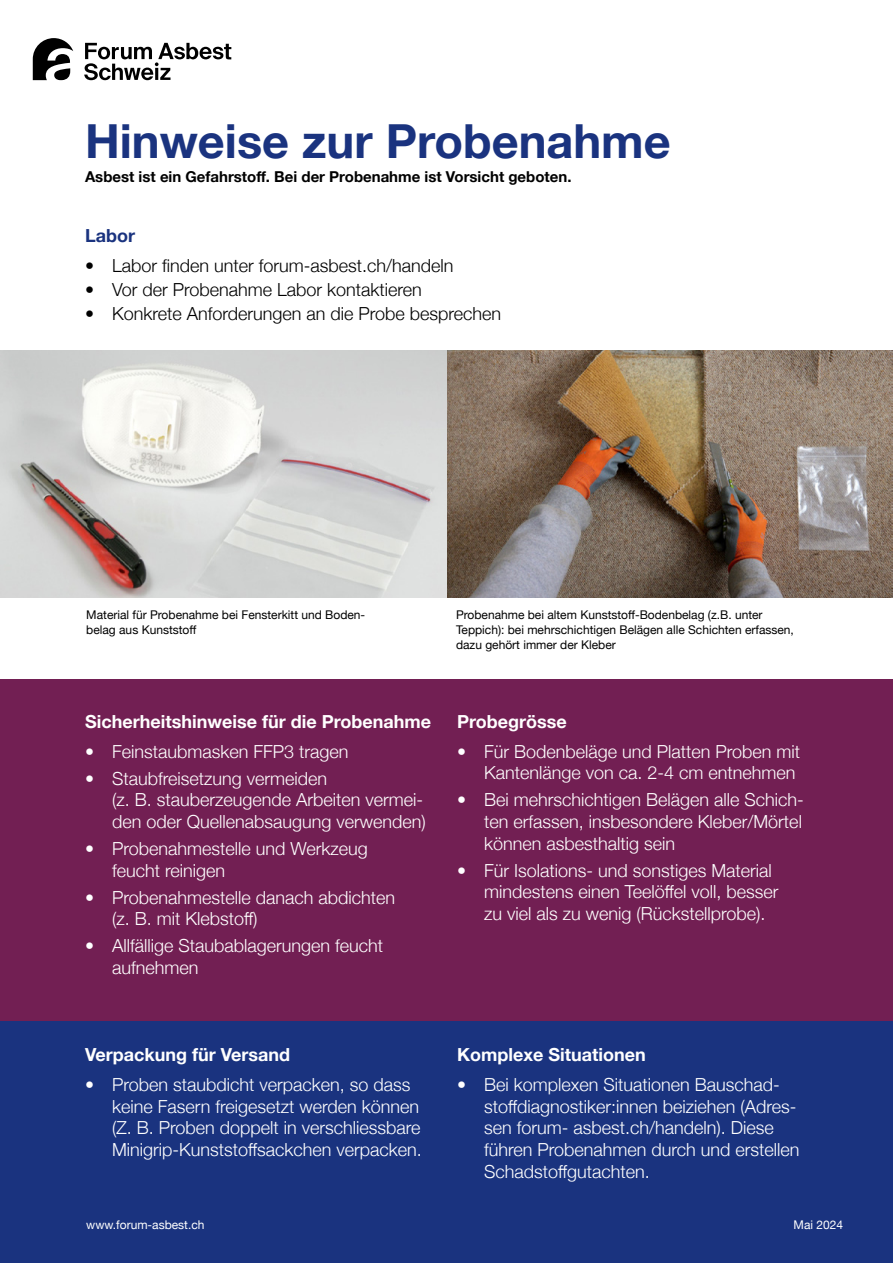
<style>
.page{position:relative;width:893px;height:1263px;background:#fff}
.page>*{position:absolute;margin:0;border:0;box-sizing:border-box;transform-origin:0 0}
.t1{font:700 46.95px "Helvetica Neue";color:#1a337f}
.t2{font:300 18px/21.6px "Helvetica Neue";color:#fff}
.t3{font:300 18px "Helvetica Neue";color:#000}
.t4{font:700 18px "Helvetica Neue";color:#fff}
.t5{font:700 18px "Helvetica Neue";color:#1a337f}
.t6{font:700 15px "Helvetica Neue";color:#000}
.t7{font:12px/15px "Helvetica Neue";color:#000}
.t8{font:12px "Helvetica Neue";color:#fff}
</style>
<div class="page">
<div style="left:0;top:1020px;width:893px;height:243px;background:#1a337f"></div>
<div style="left:0;top:679px;width:893px;height:341px;background:#721f53"></div>
<svg style="left:33px;top:38px;width:40px;height:42px"></svg>
<svg style="left:84px;top:43px;width:147px;height:37px"></svg>
<img style="left:0;top:350px;width:893px;height:247px">
<h1 class="t1" style="left:85px;top:104px;width:587px">Hinweise zur Probenahme</h1>
<p class="t6" style="left:85px;top:165px;width:488px">Asbest ist ein Gefahrstoff. Bei der Probenahme ist Vorsicht geboten.</p>
<p class="t5" style="left:85px;top:221px;width:52px">Labor</p>
<p class="t3" style="left:85px;top:251px;width:370px">• Labor finden unter forum-asbest.ch/handeln</p>
<p class="t3" style="left:85px;top:275px;width:338px">• Vor der Probenahme Labor kontaktieren</p>
<p class="t3" style="left:85px;top:299px;width:418px">• Konkrete Anforderungen an die Probe besprechen</p>
<p class="t7" style="left:86px;top:607px;width:280px">Material für Probenahme bei Fensterkitt und Boden&shy;belag aus Kunststoff</p>
<p class="t4" style="left:85px;top:707px;width:347px">Sicherheitshinweise für die Probenahme</p>
<p class="t2" style="left:85px;top:739px;width:265px">• Feinstaubmasken FFP3 tragen</p>
<p class="t2" style="left:112px;top:766px;width:315px;text-indent:-27px">• Staubfreisetzung vermeiden<br>(z. B. stauberzeugende Arbeiten vermei&shy;den oder Quellenabsaugung verwenden)</p>
<p class="t2" style="left:112px;top:836px;width:257px;text-indent:-27px">• Probenahmestelle und Werkzeug feucht reinigen</p>
<p class="t2" style="left:112px;top:885px;width:285px;text-indent:-27px">• Probenahmestelle danach abdichten (z. B. mit Klebstoff)</p>
<p class="t2" style="left:112px;top:934px;width:273px;text-indent:-27px">• Allfällige Staubablagerungen feucht aufnehmen</p>
<p class="t7" style="left:456px;top:607px;width:339px">Probenahme bei altem Kunststoff-Bodenbelag (z.B. unter<br>Teppich): bei mehrschichtigen Belägen alle Schichten erfassen, dazu gehört immer der Kleber</p>
<p class="t4" style="left:457px;top:707px;width:111px">Probegrösse</p>
<p class="t2" style="left:457px;top:739px;width:345px;text-align:right">• Für Bodenbeläge und Platten Proben mit<br>Kantenlänge von ca. 2-4 cm entnehmen</p>
<p class="t2" style="left:484px;top:788px;width:321px;text-align:justify;text-indent:-27px">• Bei mehrschichtigen Belägen alle Schich&shy;ten erfassen, insbesondere Kleber/Mörtel können asbesthaltig sein</p>
<p class="t2" style="left:484px;top:858px;width:296px;text-indent:-27px">• Für Isolations- und sonstiges Material mindestens einen Teelöffel voll, besser zu viel als zu wenig (Rückstellprobe).</p>
<p class="t4" style="left:85px;top:1040px;width:207px">Verpackung für Versand</p>
<p class="t2" style="left:112px;top:1072px;width:311px;text-indent:-27px">• Proben staubdicht verpacken, so dass keine Fasern freigesetzt werden können (Z. B. Proben doppelt in verschliessbare Minigrip-Kunststoffsackchen verpacken.</p>
<p class="t4" style="left:457px;top:1040px;width:190px">Komplexe Situationen</p>
<p class="t2" style="left:484px;top:1072px;width:317px;text-indent:-27px">• Bei komplexen Situationen Bauschad&shy;stoffdiagnostiker:innen beiziehen (Adres&shy;sen forum- asbest.ch/handeln). Diese führen Probenahmen durch und erstellen Schadstoffgutachten.</p>
<p class="t8" style="left:86px;top:1216px;width:120px">www.forum-asbest.ch</p>
<p class="t8" style="left:794px;top:1216px;width:51px">Mai 2024</p>
</div>
